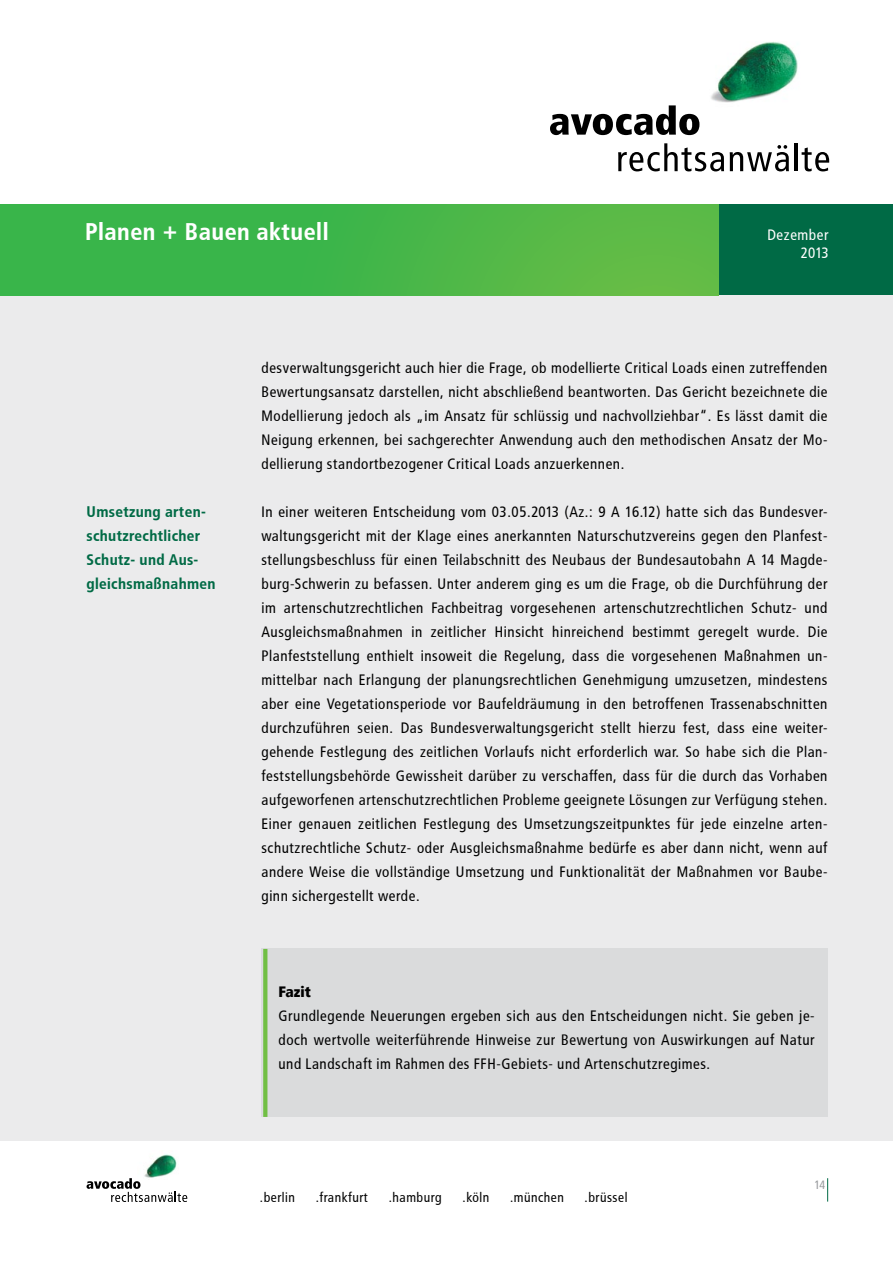
<style>
.page{position:relative;width:893px;height:1263px;background:#fff}
.page>*{position:absolute;margin:0;border:0;box-sizing:border-box;transform-origin:0 0}
.t1{font:700 24px "Avocado";color:#fff}
.t2{font:700 15.3px/24px "Avocado";color:#006a45}
.t3{font:15px/24px "Avocado";color:#000;text-align:justify}
.t4{font:15px/18px "Avocado";color:#fff;text-align:right}
.t5{font:900 15px "Avocado";color:#000}
.t6{font:13.5px "Avocado";color:#000}
.t7{font:12px "Avocado";color:#97999c}
</style>
<div class="page">
<img style="left:711px;top:42px;width:87px;height:61px">
<svg style="left:550px;top:105px;width:149px;height:30px"></svg>
<svg style="left:618px;top:143px;width:106px;height:28px"></svg>
<svg style="left:730px;top:145px;width:59px;height:26px"></svg>
<hr style="left:795px;top:143px;width:3px;height:28px;background:#000">
<svg style="left:802px;top:147px;width:27px;height:24px"></svg>
<div style="left:719px;top:204px;width:174px;height:92px;background:#006a45"></div>
<svg style="left:827px;top:1178px;width:1px;height:23px"></svg>
<div style="left:0;top:296px;width:893px;height:845px;background:#ebebec"></div>
<img style="left:144px;top:1154px;width:33px;height:24px">
<svg style="left:87px;top:1178px;width:100px;height:24px"></svg>
<div style="left:0;top:204px;width:719px;height:92px;background:linear-gradient(to right,#2eb34b,#61bb46)"></div>
<div style="left:261px;top:949px;width:567px;height:168px;background:#dadbdc"></div>
<svg style="left:263px;top:949px;width:4px;height:168px"></svg>
<h1 class="t1" style="left:85px;top:218px;width:245px">Planen + Bauen aktuell</h1>
<p class="t4" style="left:767px;top:226px;width:63px">Dezember<br>2013</p>
<p class="t2" style="left:87px;top:499px;width:131px">Umsetzung arten&shy;schutzrechtlicher<br>Schutz- und Aus&shy;gleichsmaßnahmen</p>
<p class="t3" style="left:261px;top:355px;width:568px">desverwaltungsgericht auch hier die Frage, ob modellierte Critical Loads einen zutreffenden Bewertungsansatz darstellen, nicht abschließend beantworten. Das Gericht bezeichnete die Modellierung jedoch als „im Ansatz für schlüssig und nachvollziehbar“. Es lässt damit die Neigung erkennen, bei sachgerechter Anwendung auch den methodischen Ansatz der Mo&shy;dellierung standortbezogener Critical Loads anzuerkennen.</p>
<p class="t3" style="left:261px;top:499px;width:568px">In einer weiteren Entscheidung vom 03.05.2013 (Az.: 9 A 16.12) hatte sich das Bundesver&shy;waltungsgericht mit der Klage eines anerkannten Naturschutzvereins gegen den Planfest&shy;stellungsbeschluss für einen Teilabschnitt des Neubaus der Bundesautobahn A 14 Magde&shy;burg-Schwerin zu befassen. Unter anderem ging es um die Frage, ob die Durchführung der im artenschutzrechtlichen Fachbeitrag vorgesehenen artenschutzrechtlichen Schutz- und Ausgleichsmaßnahmen in zeitlicher Hinsicht hinreichend bestimmt geregelt wurde. Die Planfeststellung enthielt insoweit die Regelung, dass die vorgesehenen Maßnahmen un&shy;mittelbar nach Erlangung der planungsrechtlichen Genehmigung umzusetzen, mindestens aber eine Vegetationsperiode vor Baufeldräumung in den betroffenen Trassenabschnitten durchzuführen seien. Das Bundesverwaltungsgericht stellt hierzu fest, dass eine weiter&shy;gehende Festlegung des zeitlichen Vorlaufs nicht erforderlich war. So habe sich die Plan&shy;feststellungsbehörde Gewissheit darüber zu verschaffen, dass für die durch das Vorhaben aufgeworfenen artenschutzrechtlichen Probleme geeignete Lösungen zur Verfügung stehen.<br>Einer genauen zeitlichen Festlegung des Umsetzungszeitpunktes für jede einzelne arten&shy;schutzrechtliche Schutz- oder Ausgleichsmaßnahme bedürfe es aber dann nicht, wenn auf andere Weise die vollständige Umsetzung und Funktionalität der Maßnahmen vor Baube&shy;ginn sichergestellt werde.</p>
<p class="t5" style="left:278px;top:982px;width:34px">Fazit</p>
<p class="t3" style="left:278px;top:1003px;width:538px">Grundlegende Neuerungen ergeben sich aus den Entscheidungen nicht. Sie geben je&shy;doch wertvolle weiterführende Hinweise zur Bewertung von Auswirkungen auf Natur und Landschaft im Rahmen des FFH-Gebiets- und Artenschutzregimes.</p>
<p class="t6" style="left:260px;top:1189px;width:37px">.berlin</p>
<p class="t6" style="left:316px;top:1189px;width:54px">.frankfurt</p>
<p class="t6" style="left:389px;top:1189px;width:55px">.hamburg</p>
<p class="t6" style="left:463px;top:1189px;width:29px">.köln</p>
<p class="t6" style="left:510px;top:1189px;width:56px">.münchen</p>
<p class="t6" style="left:585px;top:1189px;width:45px">.brüssel</p>
<p class="t7" style="left:814px;top:1178px;width:13px">14</p>
</div>
